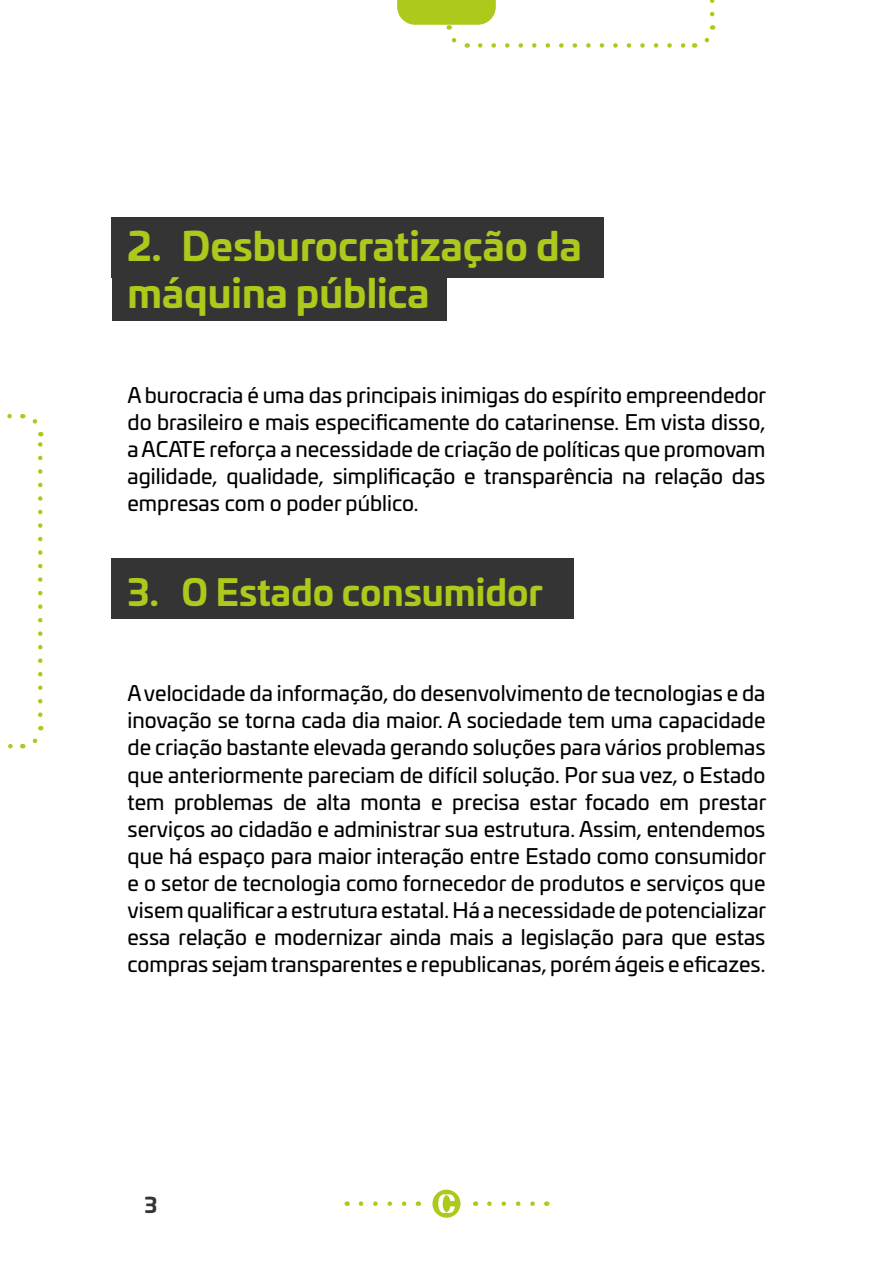
<style>
.page{position:relative;width:893px;height:1263px;background:#fff}
.page>*{position:absolute;margin:0;border:0;box-sizing:border-box;transform-origin:0 0}
.t1{font:700 39px/46.8px "Univia Pro";color:#adc91b}
.t2{font:700 36px "Univia Pro";color:#adc91b}
.t3{font:21px/27px "Univia Pro";color:#000;text-align:justify}
.t4{font:700 21px "Univia Pro";color:#343434}
</style>
<div class="page">
<div style="left:432px;top:1189px;width:28px;height:29px;background:#adc91b;border-radius:50%"></div>
<svg style="left:438px;top:1194px;width:17px;height:19px"></svg>
<svg style="left:361px;top:1201px;width:46px;height:5px"></svg>
<svg style="left:489px;top:1201px;width:46px;height:5px"></svg>
<div style="left:112px;top:217px;width:492px;height:61px;background:#343434"></div>
<div style="left:112px;top:558px;width:462px;height:61px;background:#343434"></div>
<div style="left:112px;top:260px;width:334px;height:61px;background:#343434"></div>
<svg style="left:694px;top:25px;width:22px;height:23px"></svg>
<svg style="left:710px;top:0;width:4px;height:14px"></svg>
<svg style="left:397px;top:0;width:289px;height:48px"></svg>
<svg style="left:8px;top:744px;width:5px;height:4px"></svg>
<svg style="left:32px;top:726px;width:12px;height:18px"></svg>
<svg style="left:22px;top:413px;width:21px;height:302px"></svg>
<h1 class="t1" style="left:128px;top:220px;width:456px">2. Desburocratização da máquina pública</h1>
<p class="t3" style="left:128px;top:380px;width:640px">A burocracia é uma das principais inimigas do espírito empreendedor do brasileiro e mais especificamente do catarinense. Em vista disso, a ACATE reforça a necessidade de criação de políticas que promovam agilidade, qualidade, simplificação e transparência na relação das empresas com o poder público.</p>
<h2 class="t2" style="left:128px;top:564px;width:417px">3. O Estado consumidor</h2>
<p class="t3" style="left:128px;top:679px;width:640px">A velocidade da informação, do desenvolvimento de tecnologias e da inovação se torna cada dia maior. A sociedade tem uma capacidade de criação bastante elevada gerando soluções para vários problemas que anteriormente pareciam de difícil solução. Por sua vez, o Estado tem problemas de alta monta e precisa estar focado em prestar serviços ao cidadão e administrar sua estrutura. Assim, entendemos que há espaço para maior interação entre Estado como consumidor e o setor de tecnologia como fornecedor de produtos e serviços que visem qualificar a estrutura estatal. Há a necessidade de potencializar essa relação e modernizar ainda mais a legislação para que estas compras sejam transparentes e republicanas, porém ágeis e eficazes.</p>
<p class="t4" style="left:145px;top:1188px;width:14px">3</p>
</div>
